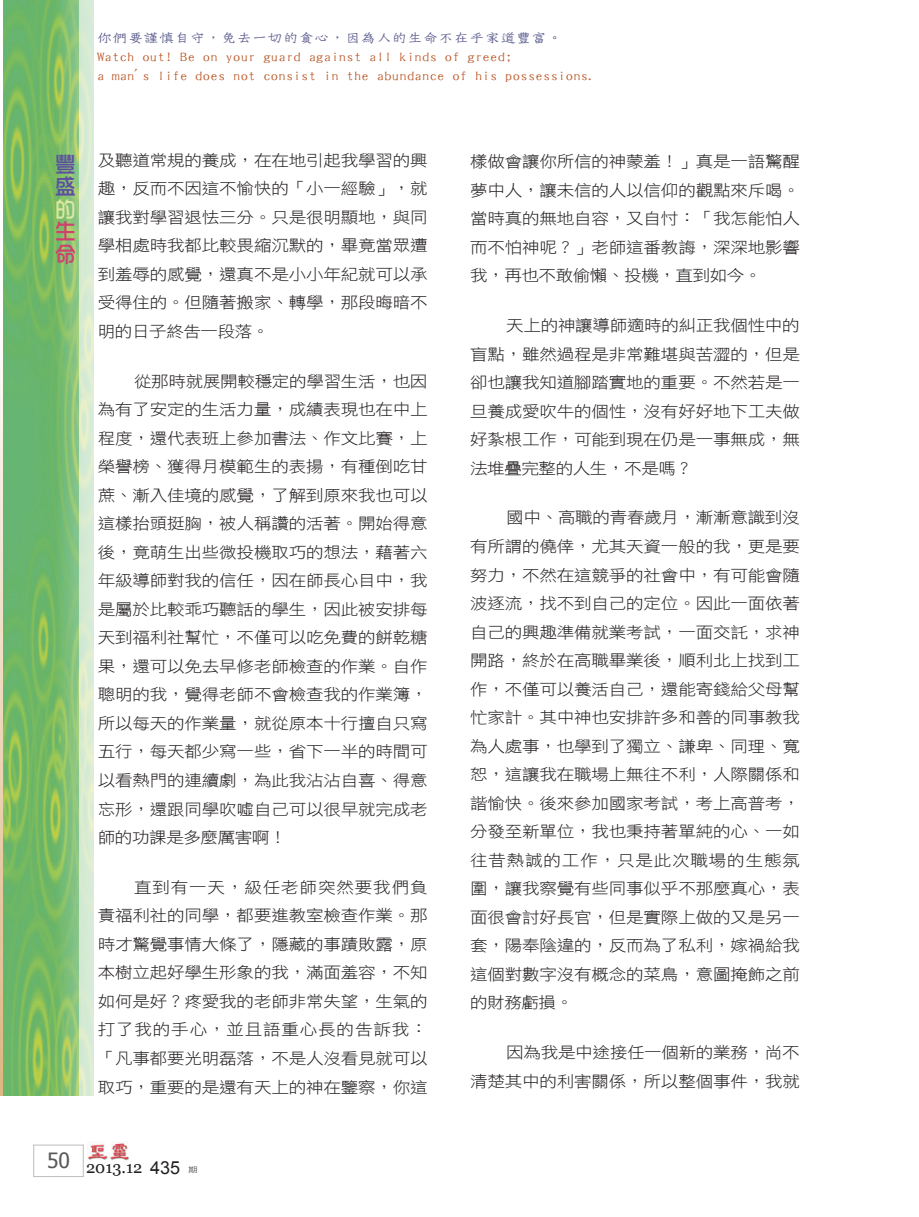
<style>
.page{position:relative;width:919px;height:1217px;background:#fff}
.page>*{position:absolute;margin:0;border:0;box-sizing:border-box;transform-origin:0 0}
.t1{font:22.5px/22.5px "DF Hua Zong W5 WIN BF";color:#5d50a0}
.t2{font:22.5px/22.5px "DF Hua Zong W5 WIN BF";color:#d0406f}
.t3{font:22.5px "DF Hua Zong W5 WIN BF";color:#dce8a3}
.t4{font:16.5px "Georgia";color:#231f20}
.t5{font:15.75px/28.5px "DF Hei W3 WIN BF";letter-spacing:-.01em;color:#231f20;text-align:justify;scale:1.11 1}
.t6{font:14.25px/19px "DF Tie Xian W3 WIN BF";letter-spacing:-.025em;color:#b95826;scale:1.11 1}
.t7{font:14.25px "DF Tie Xian W3 WIN BF";letter-spacing:-.025em;color:#58598c;scale:1.11 1}
.t8{font:7.5px "DF Hei W5 WIN BF";color:#57585a;scale:1.25 1}
.s1{font-family:"Arial";font-size:18px}
</style>
<div class="page">
<img style="left:88px;top:1143px;width:41px;height:18px">
<svg style="left:0;top:0;width:4px;height:1094px"></svg>
<img style="left:4px;top:0;width:75px;height:1094px">
<div style="left:33px;top:1144px;width:50px;height:32px;border:1px solid #bcbdc0"></div>
<svg style="left:79px;top:0;width:14px;height:1096px;background:#d8ebd2"></svg>
<p class="t7" style="left:97px;top:30px;width:421px">你們要謹慎自守，免去一切的貪心，因為人的生命不在乎家道豐富。</p>
<p class="t6" style="left:97px;top:47px;width:451px">Watch out! Be on your guard against all kinds of greed;<br>a man's life does not consist in the abundance of his possessions.</p>
<h1 class="t1" style="left:54px;top:153px;width:22px">豐盛</h1>
<h1 class="t3" style="left:54px;top:198px;width:22px">的</h1>
<h1 class="t2" style="left:54px;top:220px;width:22px">生命</h1>
<p class="t5" style="left:98px;top:146px;width:298px">及聽道常規的養成，在在地引起我學習的興趣，反而不因這不愉快的「小一經驗」，就讓我對學習退怯三分。只是很明顯地，與同學相處時我都比較畏縮沉默的，畢竟當眾遭到羞辱的感覺，還真不是小小年紀就可以承受得住的。但隨著搬家、轉學，那段晦暗不明的日子終告一段落。</p>
<p class="t5" style="left:98px;top:366px;width:298px;text-indent:36px">從那時就展開較穩定的學習生活，也因為有了安定的生活力量，成績表現也在中上程度，還代表班上參加書法、作文比賽，上榮譽榜、獲得月模範生的表揚，有種倒吃甘蔗、漸入佳境的感覺，了解到原來我也可以這樣抬頭挺胸，被人稱讚的活著。開始得意後，竟萌生出些微投機取巧的想法，藉著六年級導師對我的信任，因在師長心目中，我是屬於比較乖巧聽話的學生，因此被安排每天到福利社幫忙，不僅可以吃免費的餅乾糖果，還可以免去早修老師檢查的作業。自作聰明的我，覺得老師不會檢查我的作業簿，所以每天的作業量，就從原本十行擅自只寫五行，每天都少寫一些，省下一半的時間可以看熱門的連續劇，為此我沾沾自喜、得意忘形，還跟同學吹噓自己可以很早就完成老師的功課是多麼厲害啊！</p>
<p class="t5" style="left:98px;top:872px;width:298px;text-indent:36px">直到有一天，級任老師突然要我們負責福利社的同學，都要進教室檢查作業。那時才驚覺事情大條了，隱藏的事蹟敗露，原本樹立起好學生形象的我，滿面羞容，不知如何是好？疼愛我的老師非常失望，生氣的打了我的手心，並且語重心長的告訴我：「凡事都要光明磊落，不是人沒看見就可以取巧，重要的是還有天上的神在鑒察，你這</p>
<p class="t5" style="left:470px;top:147px;width:298px">樣做會讓你所信的神蒙羞！」真是一語驚醒夢中人，讓未信的人以信仰的觀點來斥喝。當時真的無地自容，又自忖：「我怎能怕人而不怕神呢？」老師這番教誨，深深地影響我，再也不敢偷懶、投機，直到如今。</p>
<p class="t5" style="left:470px;top:311px;width:298px;text-indent:36px">天上的神讓導師適時的糾正我個性中的盲點，雖然過程是非常難堪與苦澀的，但是卻也讓我知道腳踏實地的重要。不然若是一旦養成愛吹牛的個性，沒有好好地下工夫做好紮根工作，可能到現在仍是一事無成，無法堆疊完整的人生，不是嗎？</p>
<p class="t5" style="left:470px;top:503px;width:298px;text-indent:36px">國中、高職的青春歲月，漸漸意識到沒有所謂的僥倖，尤其天資一般的我，更是要努力，不然在這競爭的社會中，有可能會隨波逐流，找不到自己的定位。因此一面依著自己的興趣準備就業考試，一面交託，求神開路，終於在高職畢業後，順利北上找到工作，不僅可以養活自己，還能寄錢給父母幫忙家計。其中神也安排許多和善的同事教我為人處事，也學到了獨立、謙卑、同理、寬恕，這讓我在職場上無往不利，人際關係和諧愉快。後來參加國家考試，考上高普考，分發至新單位，我也秉持著單純的心、一如往昔熱誠的工作，只是此次職場的生態氛圍，讓我察覺有些同事似乎不那麼真心，表面很會討好長官，但是實際上做的又是另一套，陽奉陰違的，反而為了私利，嫁禍給我這個對數字沒有概念的菜鳥，意圖掩飾之前的財務虧損。</p>
<p class="t5" style="left:470px;top:1037px;width:298px;text-align:right">因為我是中途接任一個新的業務，尚不<br>清楚其中的利害關係，所以整個事件，我就</p>
<p class="t4" style="left:47px;top:1156px;width:135px"><sup>50</sup> 2013.12 <span class="s1">435</span></p>
<p class="t8" style="left:188px;top:1165px;width:9px">期</p>
</div>
